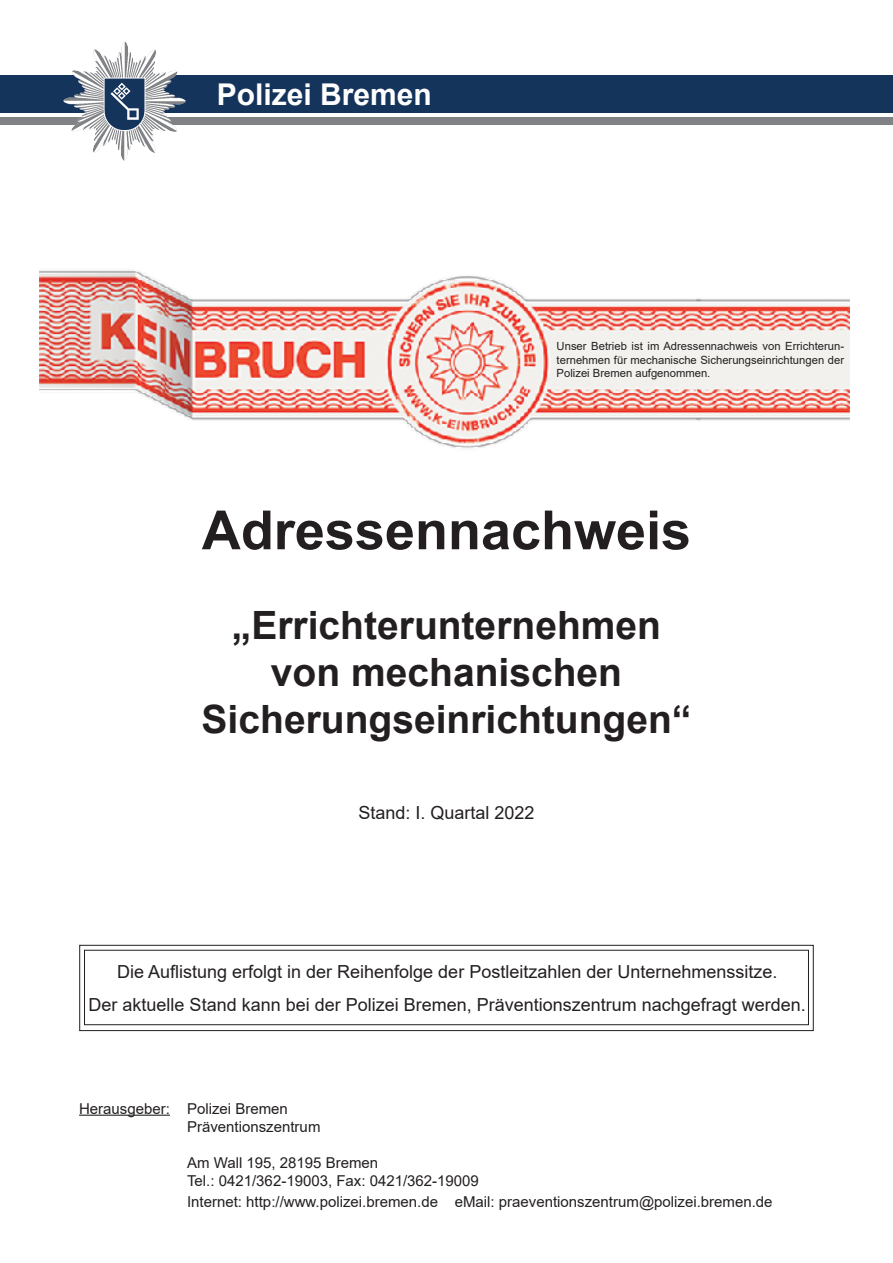
<style>
.page{position:relative;width:893px;height:1263px;background:#fff}
.page>*{position:absolute;margin:0;border:0;box-sizing:border-box;transform-origin:0 0}
.t1{font:700 54px "Arial";color:#231f20}
.t2{font:700 39px/46.8px "Arial";color:#231f20;text-align:center}
.t3{font:700 30px "Arial";color:#fff}
.t4{font:18px/32.1px "Arial";color:#231f20;text-align:center}
.t5{font:15px/18px "Arial";color:#231f20}
.t6{font:11.25px/13.5px "Arial";color:#231f20;text-align:justify}
</style>
<div class="page">
<div style="left:0;top:75px;width:893px;height:38px;background:#15345c"></div>
<div style="left:0;top:117px;width:893px;height:8px;background:#808285"></div>
<img style="left:63px;top:42px;width:123px;height:118px">
<div style="left:80px;top:945px;width:733px;height:86px;border:1px solid #231f20"></div>
<div style="left:84px;top:950px;width:725px;height:75px;border:1px solid #231f20"></div>
<hr style="left:79px;top:1114px;width:91px;height:2px;background:#231f20">
<img style="left:39px;top:270px;width:810px;height:178px">
<h3 class="t3" style="left:217px;top:73px;width:217px">Polizei Bremen</h3>
<p class="t6" style="left:557px;top:339px;width:289px">Unser Betrieb ist im Adressennachweis von Errichterun&shy;ternehmen für mechanische Sicherungseinrichtungen der Polizei Bremen aufgenommen.</p>
<h1 class="t1" style="left:202px;top:492px;width:491px">Adressennachweis</h1>
<h2 class="t2" style="left:202px;top:603px;width:491px">„Errichterunternehmen von mechanischen<br>Sicherungseinrichtungen“</h2>
<p class="t4" style="left:358px;top:797px;width:178px">Stand: I. Quartal 2022</p>
<p class="t4" style="left:89px;top:956px;width:719px">Die Auflistung erfolgt in der Reihenfolge der Postleitzahlen der Unternehmenssitze.<br>Der aktuelle Stand kann bei der Polizei Bremen, Präventionszentrum nachgefragt werden.</p>
<p class="t5" style="left:187px;top:1099px;width:135px;text-indent:-108px">Herausgeber: Polizei Bremen<br>Präventionszentrum</p>
<p class="t5" style="left:187px;top:1153px;width:293px">Am Wall 195, 28195 Bremen<br>Tel.: 0421/362-19003, Fax: 0421/362-19009</p>
<p class="t5" style="left:187px;top:1193px;width:587px">Internet: http://www.polizei.bremen.de eMail: praeventionszentrum@polizei.bremen.de</p>
</div>
